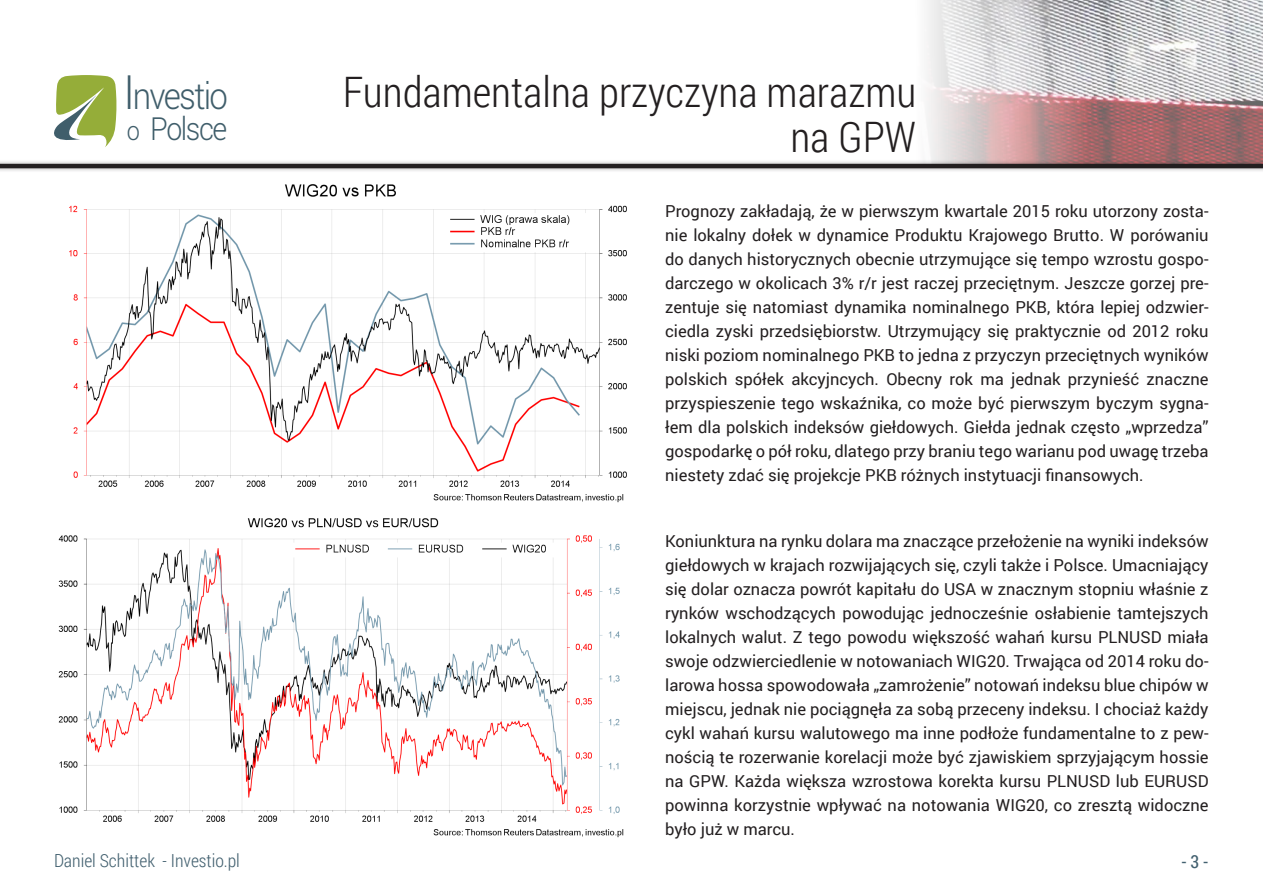
<style>
.page{position:relative;width:1263px;height:893px;background:#fff}
.page>*{position:absolute;margin:0;border:0;box-sizing:border-box;transform-origin:0 0}
.naglowek{font:300 42px/45px "Roboto Condensed";color:#231f20;text-align:right}
.t1{font:300 36.75px "Roboto";letter-spacing:-.05em;color:#405e6b;scale:.9 1}
.t2{font:300 31.8px "Roboto";letter-spacing:-.05em;color:#405e6b;scale:.9 1}
.t3{font:300 18px "Roboto Condensed";color:#42606f}
.t4{font:18px "Roboto Condensed";color:#42606f}
.ramka_tekstowa_obok{font:16.5px/24px "Roboto";color:#231f20;text-align:justify}
.s1{font-size:47.4px}
.s2{font-size:26.25px}
</style>
<div class="page">
<img style="left:927px;top:0;width:336px;height:159px">
<svg style="left:54px;top:75px;width:63px;height:72px"></svg>
<div style="left:0;top:159px;width:1263px;height:14px;background:#231f20;opacity:.4"></div>
<hr style="left:0;top:164px;width:1263px;height:4px;background:#231f20">
<img style="left:69px;top:184px;width:558px;height:319px">
<img style="left:58px;top:518px;width:566px;height:320px">
<p class="t1" style="left:123px;top:70px;width:118px"><span class="s1">I</span>nvestio</p>
<p class="t2" style="left:127px;top:107px;width:113px"><span class="s2">o</span> Polsce</p>
<p class="naglowek" style="left:343px;top:68px;width:575px">Fundamentalna przyczyna marazmu na GPW</p>
<p class="ramka_tekstowa_obok" style="left:665px;top:199px;width:545px">Prognozy zakładają, że w pierwszym kwartale 2015 roku utorzony zosta&shy;nie lokalny dołek w dynamice Produktu Krajowego Brutto. W porówaniu do danych historycznych obecnie utrzymujące się tempo wzrostu gospo&shy;darczego w okolicach 3% r/r jest raczej przeciętnym. Jeszcze gorzej pre&shy;zentuje się natomiast dynamika nominalnego PKB, która lepiej odzwier&shy;ciedla zyski przedsiębiorstw. Utrzymujący się praktycznie od 2012 roku niski poziom nominalnego PKB to jedna z przyczyn przeciętnych wyników polskich spółek akcyjncych. Obecny rok ma jednak przynieść znaczne przyspieszenie tego wskaźnika, co może być pierwszym byczym sygna&shy;łem dla polskich indeksów giełdowych. Giełda jednak często „wprzedza” gospodarkę o pół roku, dlatego przy braniu tego warianu pod uwagę trzeba niestety zdać się projekcje PKB różnych instytuacji finansowych.</p>
<p class="ramka_tekstowa_obok" style="left:665px;top:529px;width:545px">Koniunktura na rynku dolara ma znaczące przełożenie na wyniki indeksów giełdowych w krajach rozwijających się, czyli także i Polsce. Umacniający się dolar oznacza powrót kapitału do USA w znacznym stopniu właśnie z rynków wschodzących powodując jednocześnie osłabienie tamtejszych lokalnych walut. Z tego powodu większość wahań kursu PLNUSD miała swoje odzwierciedlenie w notowaniach WIG20. Trwająca od 2014 roku do&shy;larowa hossa spowodowała „zamrożenie” notowań indeksu blue chipów w miejscu, jednak nie pociągnęła za sobą przeceny indeksu. I chociaż każdy cykl wahań kursu walutowego ma inne podłoże fundamentalne to z pew&shy;nością te rozerwanie korelacji może być zjawiskiem sprzyjającym hossie na GPW. Każda większa wzrostowa korekta kursu PLNUSD lub EURUSD powinna korzystnie wpływać na notowania WIG20, co zresztą widoczne było już w marcu.</p>
<p class="t3" style="left:54px;top:848px;width:187px">Daniel Schittek - Investio.pl</p>
<p class="t4" style="left:1181px;top:849px;width:29px">- 3 -</p>
</div>
